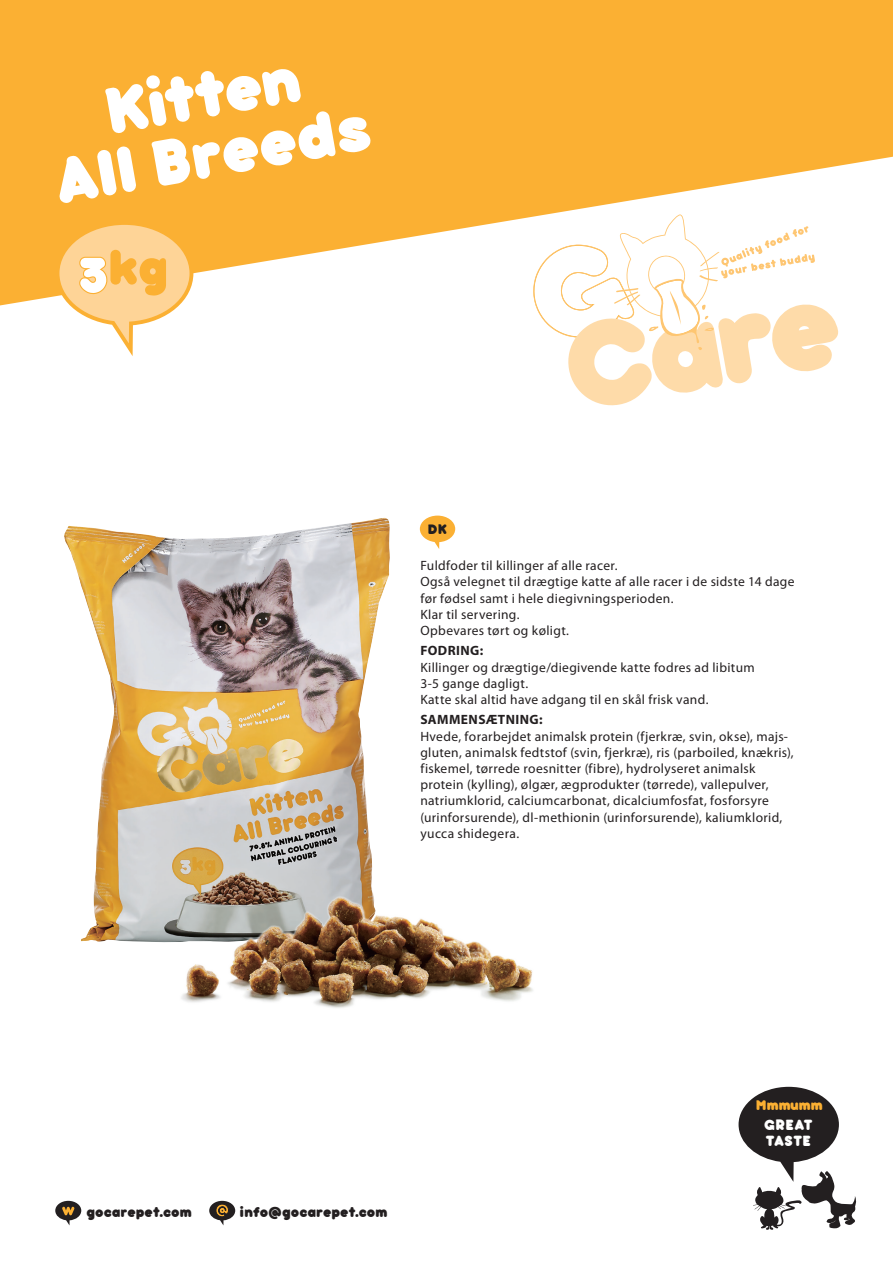
<style>
.page{position:relative;width:893px;height:1263px;background:#fff}
.page>*{position:absolute;margin:0;border:0;box-sizing:border-box;transform-origin:0 0}
.t1{font:900 72px/59.7px "bubbleboddy";color:#fff;text-align:center}
.t2{font:900 54.6px "bubbleboddy";color:#fbb033}
.t3{font:900 16.5px/16.2px "bubbleboddy";letter-spacing:.015em;color:#fff}
.t4{font:900 15.6px "bubbleboddy";letter-spacing:.005em;color:#231f20}
.t5{font:900 15.6px "bubbleboddy";color:#fbb033}
.t6{font:900 15.15px "bubbleboddy";color:#231f20}
.t7{font:13.5px/16.2px "Myriad Pro";letter-spacing:.025em;color:#231f20}
.t8{font:700 13.5px "Myriad Pro";letter-spacing:.03em;color:#231f20}
.s1{color:#fff}
</style>
<div class="page">
<svg style="left:536px;top:308px;width:302px;height:98px"></svg>
<svg style="left:0;top:0;width:893px;height:308px;fill:#fbb033"></svg>
<svg style="left:56px;top:221px;width:137px;height:135px"></svg>
<svg style="left:209px;top:1201px;width:26px;height:24px"></svg>
<svg style="left:55px;top:1201px;width:26px;height:24px"></svg>
<svg style="left:738px;top:1087px;width:119px;height:143px"></svg>
<img style="left:64px;top:518px;width:323px;height:425px">
<svg style="left:420px;top:516px;width:35px;height:33px"></svg>
<img style="left:166px;top:857px;width:367px;height:151px">
<h1 class="t1" style="left:39px;top:90px;width:323px;rotate:-10deg">Kitten<br>All Breeds</h1>
<h2 class="t2" style="left:78px;top:230px;width:91px"><span class="s1">3</span>kg</h2>
<p class="t6" style="left:428px;top:519px;width:21px">DK</p>
<p class="t7" style="left:420px;top:557px;width:376px">Fuldfoder til killinger af alle racer.<br>Også velegnet til drægtige katte af alle racer i de sidste 14 dage før fødsel samt i hele diegivningsperioden.<br>Klar til servering.<br>Opbevares tørt og køligt.</p>
<p class="t8" style="left:420px;top:642px;width:64px">FODRING:</p>
<p class="t7" style="left:420px;top:659px;width:336px">Killinger og drægtige/diegivende katte fodres ad libitum<br>3-5 gange dagligt.<br>Katte skal altid have adgang til en skål frisk vand.</p>
<p class="t8" style="left:420px;top:711px;width:124px">SAMMENSÆTNING:</p>
<p class="t7" style="left:420px;top:728px;width:375px">Hvede, forarbejdet animalsk protein (fjerkræ, svin, okse), majs&shy;gluten, animalsk fedtstof (svin, fjerkræ), ris (parboiled, knækris), fiskemel, tørrede roesnitter (fibre), hydrolyseret animalsk protein (kylling), ølgær, ægprodukter (tørrede), vallepulver, natriumklorid, calciumcarbonat, dicalciumfosfat, fosforsyre (urinforsurende), dl-methionin (urinforsurende), kaliumklorid, yucca shidegera.</p>
<p class="t4" style="left:86px;top:1201px;width:107px">gocarepet.com</p>
<p class="t4" style="left:240px;top:1201px;width:149px">info@gocarepet.com</p>
<p class="t5" style="left:756px;top:1094px;width:68px">Mmmumm</p>
<p class="t3" style="left:764px;top:1115px;width:50px">GREAT<br>TASTE</p>
</div>
